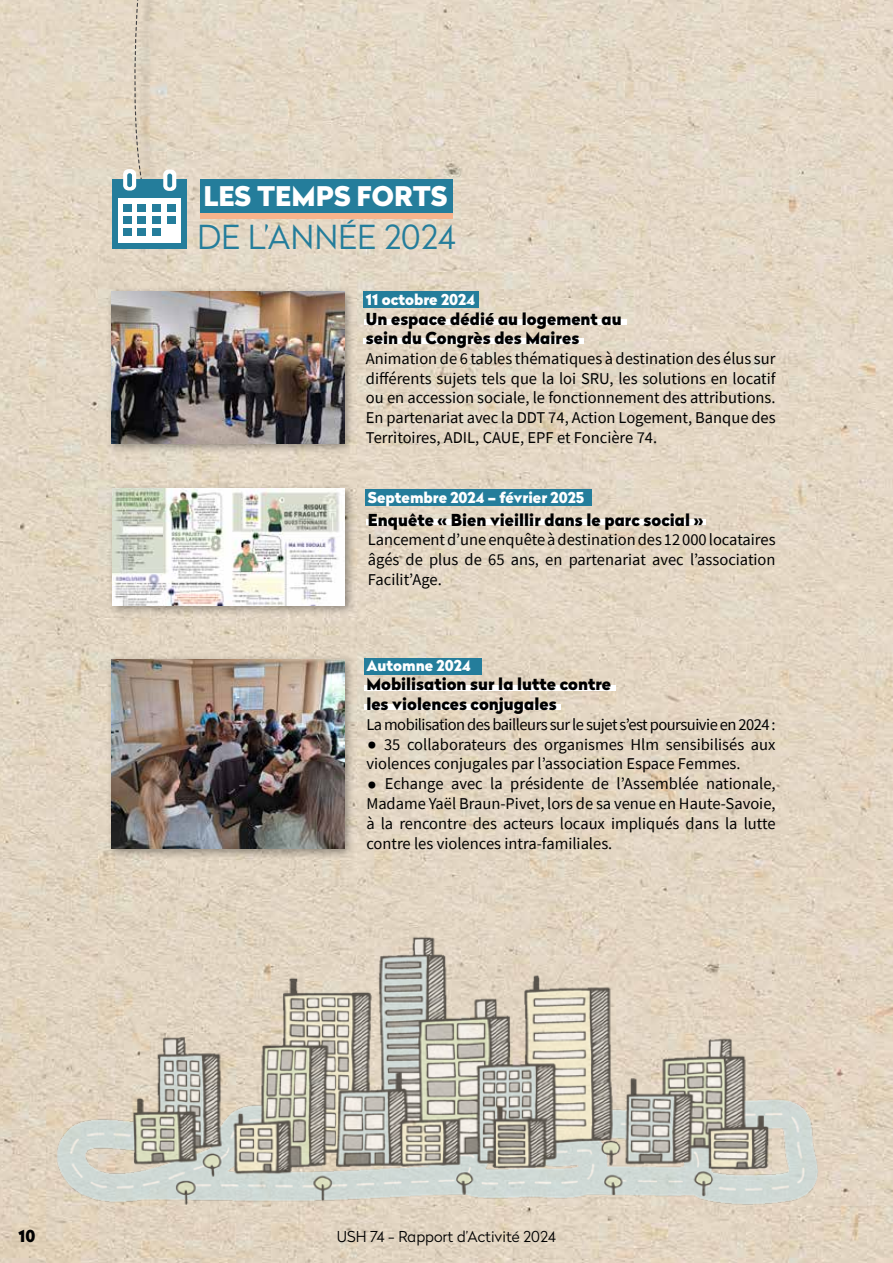
<style>
.page{position:relative;width:893px;height:1263px;background:#fff}
.page>*{position:absolute;margin:0;border:0;box-sizing:border-box;transform-origin:0 0}
.t1{font:300 33px "Radikal";color:#247d9b}
.t2{font:900 27px "Radikal";color:#fff}
.t3{font:16.5px/19.8px "Source Sans Pro";color:#000;text-align:justify}
.t4{font:900 16.5px/19.5px "Radikal";color:#000}
.t5{font:900 15px "Radikal";color:#fff}
.t6{font:300 15px "Radikal";color:#000}
.s1{font-weight:900;font-size:34.5px}
</style>
<div class="page">
<img style="left:0;top:0;width:893px;height:1263px">
<div style="left:363px;top:291px;width:116px;height:17px;background:#247d9b"></div>
<div style="left:364px;top:319px;width:263px;height:6px;background:#fff"></div>
<div style="left:365px;top:490px;width:227px;height:16px;background:#247d9b"></div>
<div style="left:366px;top:519px;width:339px;height:6px;background:#fff"></div>
<div style="left:364px;top:659px;width:117px;height:16px;background:#247d9b"></div>
<div style="left:364px;top:685px;width:252px;height:6px;background:#fff"></div>
<div style="left:137px;top:0;width:24px;height:205px;background:#000;opacity:.75"></div>
<svg style="left:128px;top:0;width:16px;height:180px;background:#d9cebb"></svg>
<svg style="left:200px;top:212px;width:253px;height:6px;background:#d3aa8e"></svg>
<div style="left:200px;top:179px;width:253px;height:33px;background:#247d9b"></div>
<div style="left:112px;top:180px;width:75px;height:69px;background:#247d9b"></div>
<div style="left:123px;top:169px;width:13px;height:22px;background:#fff;border-radius:5px"></div>
<div style="left:127px;top:173px;width:5px;height:14px;background:#247d9b;border-radius:2px"></div>
<svg style="left:163px;top:169px;width:13px;height:22px"></svg>
<div style="left:167px;top:174px;width:5px;height:13px;background:#247d9b;border-radius:2px"></div>
<div style="left:118px;top:198px;width:62px;height:45px;background:#fff"></div>
<div style="left:123px;top:204px;width:9px;height:8px;background:#247d9b"></div>
<div style="left:137px;top:204px;width:9px;height:8px;background:#247d9b"></div>
<div style="left:152px;top:204px;width:9px;height:8px;background:#247d9b"></div>
<div style="left:167px;top:204px;width:9px;height:8px;background:#247d9b"></div>
<div style="left:123px;top:216px;width:9px;height:8px;background:#247d9b"></div>
<div style="left:137px;top:216px;width:9px;height:8px;background:#247d9b"></div>
<div style="left:152px;top:216px;width:9px;height:8px;background:#247d9b"></div>
<div style="left:167px;top:216px;width:9px;height:8px;background:#247d9b"></div>
<div style="left:123px;top:228px;width:9px;height:8px;background:#247d9b"></div>
<div style="left:137px;top:228px;width:9px;height:8px;background:#247d9b"></div>
<div style="left:152px;top:228px;width:9px;height:8px;background:#247d9b"></div>
<div style="left:106px;top:654px;width:249px;height:206px;background:#000;opacity:.36"></div>
<img style="left:112px;top:660px;width:232px;height:189px">
<div style="left:106px;top:286px;width:249px;height:169px;background:#000;opacity:.36"></div>
<img style="left:112px;top:291px;width:232px;height:152px">
<img style="left:54px;top:889px;width:778px;height:320px">
<div style="left:107px;top:483px;width:249px;height:134px;background:#000;opacity:.36"></div>
<img style="left:112px;top:488px;width:233px;height:117px">
<div style="left:364px;top:704px;width:197px;height:6px;background:#fff"></div>
<div style="left:363px;top:338px;width:220px;height:6px;background:#fff"></div>
<h2 class="t2" style="left:204px;top:176px;width:245px">LES TEMPS FORTS</h2>
<h1 class="t1" style="left:197px;top:213px;width:260px">DE L’ANNÉE 2024</h1>
<p class="t5" style="left:366px;top:288px;width:111px">11 octobre 2024</p>
<p class="t4" style="left:366px;top:308px;width:257px">Un espace dédié au logement au sein du Congrès des Maires</p>
<p class="t3" style="left:366px;top:348px;width:411px">Animation de 6 tables thématiques à destination des élus sur différents sujets tels que la loi SRU, les solutions en locatif ou en accession sociale, le fonctionnement des attributions.<br>En partenariat avec la DDT 74, Action Logement, Banque des Territoires, ADIL, CAUE, EPF et Foncière 74.</p>
<p class="t5" style="left:368px;top:486px;width:218px">Septembre 2024 – février 2025</p>
<p class="t4" style="left:368px;top:509px;width:337px">Enquête « Bien vieillir dans le parc social »</p>
<p class="t3" style="left:368px;top:530px;width:409px">Lancement d’une enquête à destination des 12 000 locataires âgés de plus de 65 ans, en partenariat avec l’association Facilit’Age.</p>
<p class="t5" style="left:366px;top:654px;width:106px">Automne 2024</p>
<p class="t4" style="left:366px;top:674px;width:246px">Mobilisation sur la lutte contre les violences conjugales</p>
<p class="t3" style="left:366px;top:714px;width:411px;text-align:left">La mobilisation des bailleurs sur le sujet s’est poursuivie en 2024 : <span class="s1">.</span> 35 collaborateurs des organismes Hlm sensibilisés aux violences conjugales par l’association Espace Femmes.<br><span class="s1">.</span> Echange avec la présidente de l’Assemblée nationale, Madame Yaël Braun-Pivet, lors de sa venue en Haute-Savoie, à la rencontre des acteurs locaux impliqués dans la lutte contre les violences intra-familiales.</p>
<p class="t4" style="left:18px;top:1226px;width:18px">10</p>
<p class="t6" style="left:337px;top:1225px;width:221px">USH 74 - Rapport d’Activité 2024</p>
</div>
